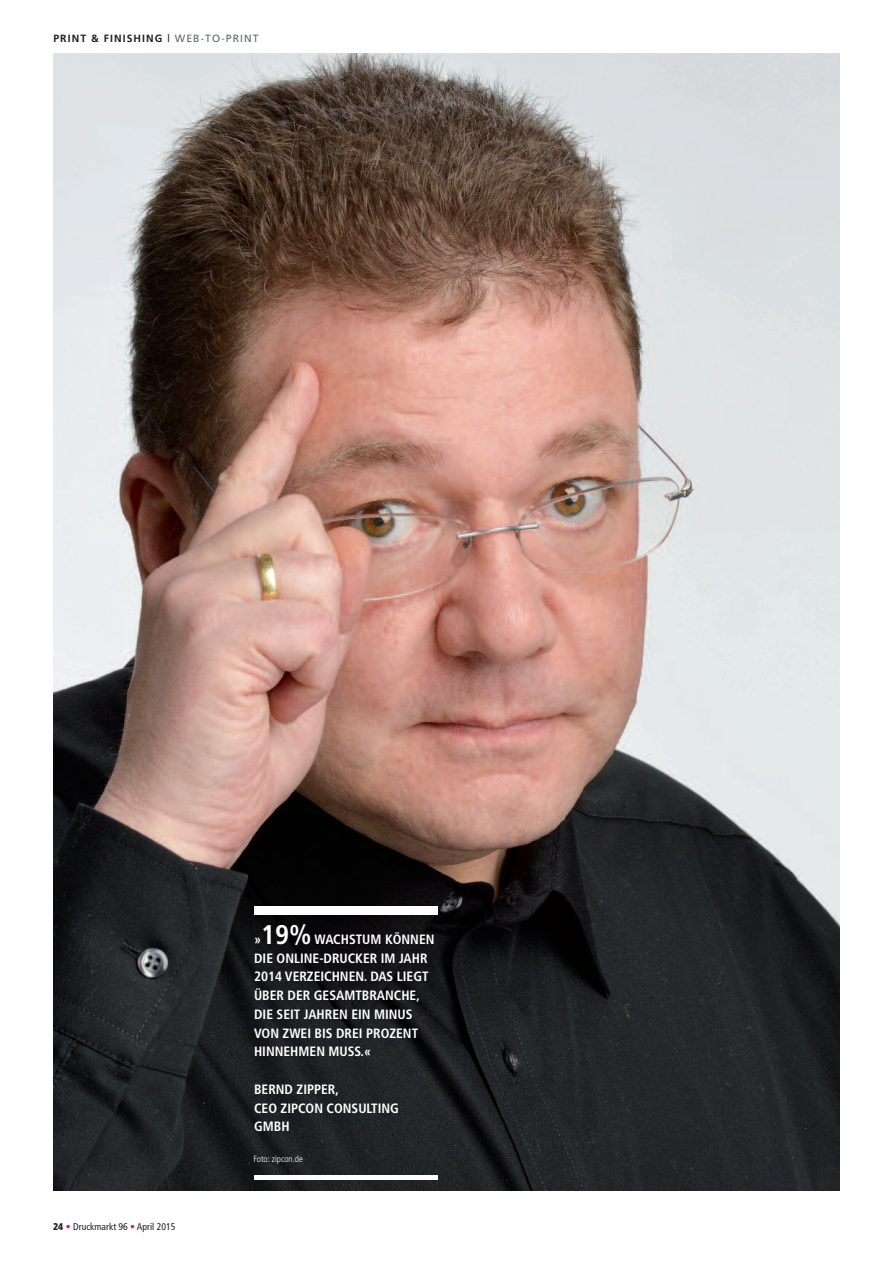
<style>
.page{position:relative;width:893px;height:1263px;background:#fff}
.page>*{position:absolute;margin:0;border:0;box-sizing:border-box;transform-origin:0 0}
.t1{font:700 condensed 13.5px/18.8px "Frutiger";color:#fff}
.t2{font:700 10.5px "Frutiger";letter-spacing:.1em;color:#231f20}
.t3{font:condensed 9.75px "Frutiger";color:#231f20}
.t4{font:300 condensed 9px "Frutiger";color:#fff}
.s1{font-weight:400}
.s2{font-weight:400;color:#60696a}
.s3{font-weight:900}
.s4{font-weight:700;color:#c61882}
.s5{color:#c61882}
.s6{font-size:27px}
</style>
<div class="page">
<img style="left:53px;top:53px;width:787px;height:1138px">
<div style="left:254px;top:906px;width:184px;height:9px;background:#fff"></div>
<div style="left:254px;top:1175px;width:184px;height:5px;background:#fff"></div>
<p class="t2" style="left:53px;top:34px;width:207px">PRINT &amp; FINISHING <span class="s1">|</span> <span class="s2">WEB-TO-PRINT</span></p>
<p class="t3" style="left:53px;top:1222px;width:124px"><span class="s3">24</span> <span class="s4">•</span> Druckmarkt 96 <span class="s5">•</span> April 2015</p>
<p class="t1" style="left:254px;top:931px;width:182px">»<span class="s6">19%</span> WACHSTUM KÖNNEN<br>DIE ONLINE-DRUCKER IM JAHR<br>2014 VERZEICHNEN. DAS LIEGT<br>ÜBER DER GESAMTBRANCHE,<br>DIE SEIT JAHREN EIN MINUS<br>VON ZWEI BIS DREI PROZENT<br>HINNEHMEN MUSS.«</p>
<p class="t1" style="left:254px;top:1081px;width:146px">BERND ZIPPER,<br>CEO ZIPCON CONSULTING<br>GMBH</p>
<p class="t4" style="left:254px;top:1155px;width:51px">Foto: zipcon.de</p>
</div>
